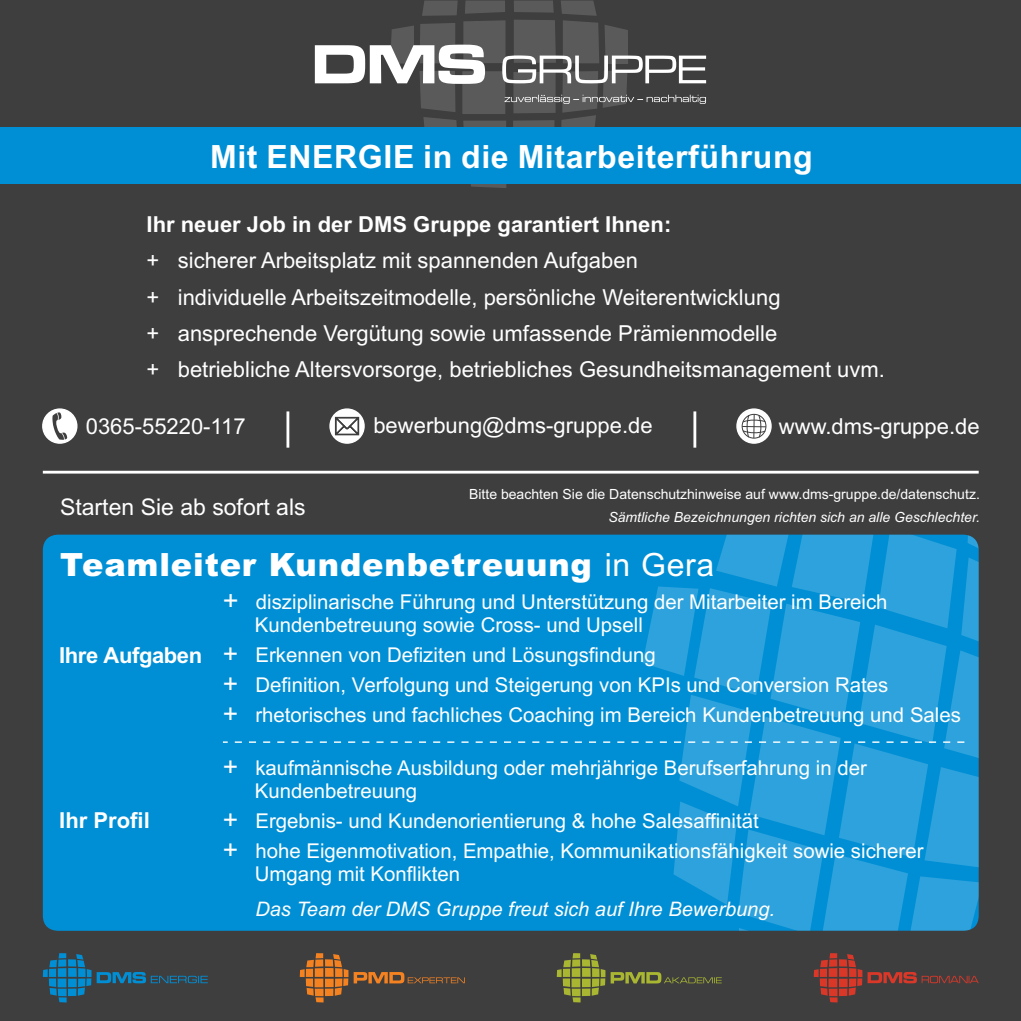
<style>
.page{position:relative;width:1021px;height:1021px;background:#fff}
.page>*{position:absolute;margin:0;border:0;box-sizing:border-box;transform-origin:0 0}
.t1{font:700 32px "Arial";letter-spacing:.02em;color:#fff}
.t2{font:900 32px "Arial";letter-spacing:.025em;color:#fff}
.t3{font:23px "Arial";color:#fff}
.t4{font:22px/36.4px "Arial";color:#fff}
.t5{font:700 22px "Arial";color:#fff}
.t6{font:700 22px "Arial";letter-spacing:-.02em;color:#fff}
.t7{font:20.4px/30px "Arial";color:#fff}
.t8{font:italic 20px "Arial";color:#fff}
.t9{font:14px "Arial";color:#fff}
.t10{font:italic 14px "Arial";color:#fff}
.s1{font-weight:400}
</style>
<div class="page">
<div style="left:0;top:1px;width:1020px;height:1019px;background:#3e3e3f"></div>
<div style="left:43px;top:534px;width:935px;height:396px;background:#008fd5;border-radius:16px"></div>
<svg style="left:642px;top:534px;width:336px;height:396px;fill:#2da2dc"></svg>
<svg style="left:315px;top:45px;width:391px;height:39px"></svg>
<svg style="left:628px;top:95px;width:78px;height:9px"></svg>
<svg style="left:390px;top:1px;width:238px;height:187px;fill:#5a5a5b"></svg>
<div style="left:329px;top:408px;width:36px;height:36px;background:#fff;border:1px solid #fff;border-radius:50%"></div>
<svg style="left:334px;top:416px;width:26px;height:20px"></svg>
<div style="left:736px;top:408px;width:35px;height:36px;background:#fff;border:1px solid #fff;border-radius:50%"></div>
<svg style="left:741px;top:414px;width:25px;height:24px"></svg>
<hr style="left:286px;top:411px;width:3px;height:36px;background:#fff">
<hr style="left:43px;top:471px;width:935px;height:2px;background:#fff">
<hr style="left:693px;top:411px;width:3px;height:36px;background:#fff">
<div style="left:42px;top:408px;width:35px;height:36px;background:#fff;border:1px solid #fff;border-radius:50%"></div>
<svg style="left:52px;top:412px;width:15px;height:28px"></svg>
<div style="left:0;top:127px;width:1020px;height:57px;background:#008fd5"></div>
<svg style="left:556px;top:953px;width:165px;height:49px"></svg>
<svg style="left:300px;top:953px;width:165px;height:49px"></svg>
<svg style="left:813px;top:953px;width:165px;height:49px"></svg>
<svg style="left:43px;top:953px;width:165px;height:49px"></svg>
<svg style="left:223px;top:741px;width:741px;height:1px"></svg>
<h1 class="t1" style="left:210px;top:145px;width:604px">Mit ENERGIE in die Mitarbeiterführung</h1>
<p class="t5" style="left:147px;top:216px;width:526px">Ihr neuer Job in der DMS Gruppe garantiert Ihnen:</p>
<p class="t4" style="left:147px;top:244px;width:739px">+ sicherer Arbeitsplatz mit spannenden Aufgaben<br>+ individuelle Arbeitszeitmodelle, persönliche Weiterentwicklung<br>+ ansprechende Vergütung sowie umfassende Prämienmodelle<br>+ betriebliche Altersvorsorge, betriebliches Gesundheitsmanagement uvm.</p>
<p class="t4" style="left:86px;top:409px;width:161px">0365-55220-117</p>
<p class="t4" style="left:373px;top:409px;width:281px">bewerbung@dms-gruppe.de</p>
<p class="t4" style="left:779px;top:410px;width:202px">www.dms-gruppe.de</p>
<p class="t3" style="left:60px;top:498px;width:247px">Starten Sie ab sofort als</p>
<p class="t9" style="left:469px;top:488px;width:512px">Bitte beachten Sie die Datenschutzhinweise auf www.dms-gruppe.de/datenschutz.</p>
<p class="t10" style="left:608px;top:511px;width:373px">Sämtliche Bezeichnungen richten sich an alle Geschlechter.</p>
<h1 class="t2" style="left:60px;top:553px;width:655px">Teamleiter Kundenbetreuung <span class="s1">in Gera</span></h1>
<p class="t6" style="left:59px;top:646px;width:144px">Ihre Aufgaben</p>
<p class="t5" style="left:59px;top:812px;width:92px">Ihr Profil</p>
<p class="t7" style="left:255px;top:592px;width:634px;line-height:22.8px">disziplinarische Führung und Unterstützung der Mitarbeiter im Bereich<br>Kundenbetreuung sowie Cross- und Upsell</p>
<p class="t7" style="left:255px;top:641px;width:707px">Erkennen von Defiziten und Lösungsfindung<br>Definition, Verfolgung und Steigerung von KPIs und Conversion Rates rhetorisches und fachliches Coaching im Bereich Kundenbetreuung und Sales</p>
<p class="t7" style="left:255px;top:758px;width:613px;line-height:22.8px">kaufmännische Ausbildung oder mehrjährige Berufserfahrung in der<br>Kundenbetreuung</p>
<p class="t7" style="left:255px;top:807px;width:669px">Ergebnis- und Kundenorientierung &amp; hohe Salesaffinität<br>hohe Eigenmotivation, Empathie, Kommunikationsfähigkeit sowie sicherer</p>
<p class="t7" style="left:255px;top:860px;width:207px">Umgang mit Konflikten</p>
<p class="t8" style="left:255px;top:901px;width:521px">Das Team der DMS Gruppe freut sich auf Ihre Bewerbung.</p>
</div>
